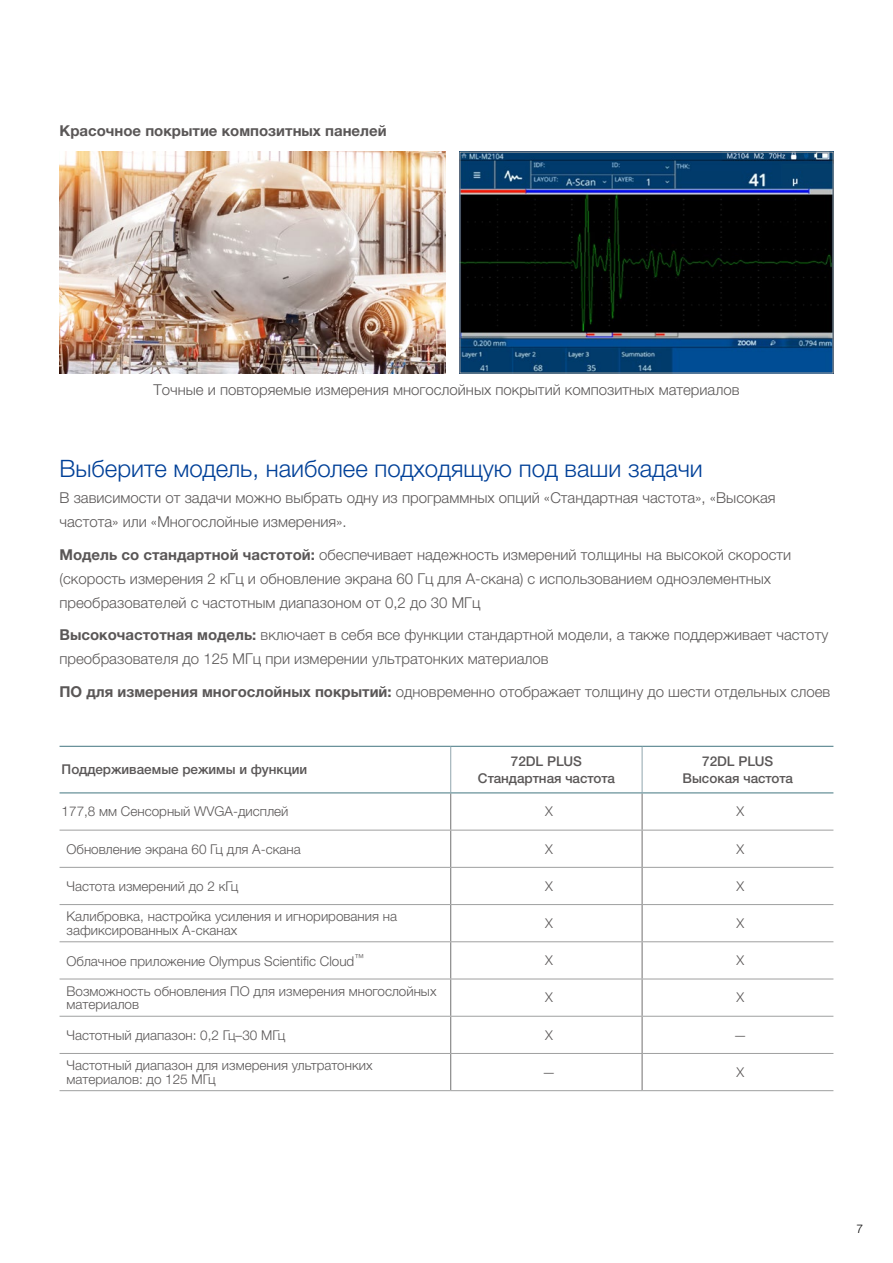
<style>
.page{position:relative;width:893px;height:1263px;background:#fff}
.page>*{position:absolute;margin:0;border:0;box-sizing:border-box;transform-origin:0 0}
.Title_1B{font:300 24px "Helvetica Neue LTW1 G";color:#004098}
.Text_001{font:300 15px/24px "Helvetica Neue LTW1 G";color:#5a5757}
.Text_001-2{font:700 15px "Helvetica Neue LTW1 G";color:#5a5757}
.t1{font:300 13.5px/13.5px "Helvetica Neue LTW1 G";color:#5a5757}
.t2{font:500 13.5px/16.2px "Helvetica Neue LTW1 G";color:#5a5757;text-align:center}
.t3{font:300 12px "Helvetica Neue LTW1 G";color:#000}
.s1{font-weight:700}
</style>
<div class="page">
<img style="left:462px;top:154px;width:369px;height:217px">
<div style="left:460px;top:152px;width:373px;height:221px;border:1px solid #9fa0a0"></div>
<img style="left:60px;top:152px;width:386px;height:221px">
<hr style="left:450px;top:793px;width:1px;height:37px;background:#727171">
<hr style="left:642px;top:793px;width:1px;height:37px;background:#727171">
<hr style="left:450px;top:830px;width:1px;height:37px;background:#727171">
<hr style="left:642px;top:830px;width:1px;height:37px;background:#727171">
<hr style="left:450px;top:868px;width:1px;height:36px;background:#727171">
<hr style="left:642px;top:868px;width:1px;height:36px;background:#727171">
<hr style="left:450px;top:905px;width:1px;height:36px;background:#727171">
<hr style="left:642px;top:905px;width:1px;height:36px;background:#727171">
<hr style="left:450px;top:942px;width:1px;height:37px;background:#727171">
<hr style="left:642px;top:942px;width:1px;height:37px;background:#727171">
<hr style="left:450px;top:979px;width:1px;height:37px;background:#727171">
<hr style="left:642px;top:979px;width:1px;height:37px;background:#727171">
<hr style="left:450px;top:1016px;width:1px;height:37px;background:#727171">
<hr style="left:642px;top:1016px;width:1px;height:37px;background:#727171">
<hr style="left:450px;top:1054px;width:1px;height:36px;background:#727171">
<hr style="left:642px;top:1054px;width:1px;height:36px;background:#727171">
<hr style="left:60px;top:830px;width:391px;height:1px;background:#9fa0a0">
<hr style="left:451px;top:830px;width:191px;height:1px;background:#9fa0a0">
<hr style="left:642px;top:830px;width:191px;height:1px;background:#9fa0a0">
<hr style="left:60px;top:867px;width:391px;height:1px;background:#9fa0a0">
<hr style="left:451px;top:867px;width:191px;height:1px;background:#9fa0a0">
<hr style="left:642px;top:867px;width:191px;height:1px;background:#9fa0a0">
<hr style="left:60px;top:904px;width:391px;height:1px;background:#9fa0a0">
<hr style="left:451px;top:904px;width:191px;height:1px;background:#9fa0a0">
<hr style="left:642px;top:904px;width:191px;height:1px;background:#9fa0a0">
<hr style="left:60px;top:941px;width:391px;height:1px;background:#9fa0a0">
<hr style="left:451px;top:941px;width:191px;height:1px;background:#9fa0a0">
<hr style="left:642px;top:941px;width:191px;height:1px;background:#9fa0a0">
<hr style="left:60px;top:979px;width:391px;height:1px;background:#9fa0a0">
<hr style="left:451px;top:979px;width:191px;height:1px;background:#9fa0a0">
<hr style="left:642px;top:979px;width:191px;height:1px;background:#9fa0a0">
<hr style="left:60px;top:1016px;width:391px;height:1px;background:#9fa0a0">
<hr style="left:451px;top:1016px;width:191px;height:1px;background:#9fa0a0">
<hr style="left:642px;top:1016px;width:191px;height:1px;background:#9fa0a0">
<hr style="left:60px;top:1053px;width:391px;height:1px;background:#9fa0a0">
<hr style="left:451px;top:1053px;width:191px;height:1px;background:#9fa0a0">
<hr style="left:642px;top:1053px;width:191px;height:1px;background:#9fa0a0">
<hr style="left:60px;top:1090px;width:391px;height:1px;background:#9fa0a0">
<hr style="left:451px;top:1090px;width:191px;height:1px;background:#9fa0a0">
<hr style="left:642px;top:1090px;width:191px;height:1px;background:#9fa0a0">
<hr style="left:450px;top:747px;width:1px;height:45px;background:#90a6ad">
<hr style="left:642px;top:747px;width:1px;height:45px;background:#90a6ad">
<hr style="left:60px;top:746px;width:391px;height:1px;background:#58858f">
<hr style="left:451px;top:746px;width:191px;height:1px;background:#58858f">
<hr style="left:642px;top:746px;width:191px;height:1px;background:#58858f">
<hr style="left:60px;top:792px;width:391px;height:1px;background:#58858f">
<hr style="left:451px;top:792px;width:191px;height:1px;background:#58858f">
<hr style="left:642px;top:792px;width:191px;height:1px;background:#58858f">
<p class="Text_001-2" style="left:60px;top:122px;width:329px">Красочное покрытие композитных панелей</p>
<p class="Text_001" style="left:153px;top:378px;width:588px">Точные и повторяемые измерения многослойных покрытий композитных материалов</p>
<p class="Title_1B" style="left:60px;top:454px;width:645px">Выберите модель, наиболее подходящую под ваши задачи</p>
<p class="Text_001" style="left:60px;top:486px;width:717px">В зависимости от задачи можно выбрать одну из программных опций «Стандартная частота», «Высокая частота» или «Многослойные измерения».</p>
<p class="Text_001" style="left:60px;top:542px;width:733px"><span class="s1">Модель со стандартной частотой:</span> обеспечивает надежность измерений толщины на высокой скорости (скорость измерения 2 кГц и обновление экрана 60 Гц для A-скана) с использованием одноэлементных преобразователей с частотным диапазоном от 0,2 до 30 МГц</p>
<p class="Text_001" style="left:60px;top:623px;width:770px"><span class="s1">Высокочастотная модель:</span> включает в себя все функции стандартной модели, а также поддерживает частоту преобразователя до 125 МГц при измерении ультратонких материалов</p>
<p class="Text_001" style="left:60px;top:679px;width:772px"><span class="s1">ПО для измерения многослойных покрытий:</span> одновременно отображает толщину до шести отдельных слоев</p>
<p class="t2" style="left:62px;top:761px;width:247px">Поддерживаемые режимы и функции</p>
<p class="t2" style="left:478px;top:753px;width:138px">72DL PLUS<br>Стандартная частота</p>
<p class="t2" style="left:683px;top:753px;width:112px">72DL PLUS<br>Высокая частота</p>
<p class="t1" style="left:62px;top:805px;width:228px">177,8 мм Сенсорный WVGA-дисплей</p>
<p class="t1" style="left:545px;top:805px;width:9px">X</p>
<p class="t1" style="left:736px;top:805px;width:9px">X</p>
<p class="t1" style="left:67px;top:842px;width:236px">Обновление экрана 60 Гц для A-скана</p>
<p class="t1" style="left:545px;top:842px;width:9px">X</p>
<p class="t1" style="left:736px;top:842px;width:9px">X</p>
<p class="t1" style="left:67px;top:879px;width:173px">Частота измерений до 2 кГц</p>
<p class="t1" style="left:545px;top:879px;width:9px">X</p>
<p class="t1" style="left:736px;top:879px;width:9px">X</p>
<p class="t1" style="left:67px;top:910px;width:332px">Калибровка, настройка усиления и игнорирования на зафиксированных А-сканах</p>
<p class="t1" style="left:545px;top:916px;width:9px">X</p>
<p class="t1" style="left:736px;top:916px;width:9px">X</p>
<p class="t1" style="left:67px;top:955px;width:299px">Облачное приложение Olympus Scientific Cloud<sup>™</sup></p>
<p class="t1" style="left:545px;top:953px;width:9px">X</p>
<p class="t1" style="left:736px;top:953px;width:9px">X</p>
<p class="t1" style="left:67px;top:984px;width:371px">Возможность обновления ПО для измерения многослойных материалов</p>
<p class="t1" style="left:545px;top:991px;width:9px">X</p>
<p class="t1" style="left:736px;top:991px;width:9px">X</p>
<p class="t1" style="left:67px;top:1028px;width:220px">Частотный диапазон: 0,2 Гц–30 МГц</p>
<p class="t1" style="left:545px;top:1028px;width:9px">X</p>
<p class="t1" style="left:733px;top:1028px;width:15px">—</p>
<p class="t1" style="left:67px;top:1058px;width:307px">Частотный диапазон для измерения ультратонких материалов: до 125 МГц</p>
<p class="t1" style="left:542px;top:1065px;width:15px">—</p>
<p class="t1" style="left:736px;top:1065px;width:9px">X</p>
<p class="t3" style="left:856px;top:1221px;width:8px">7</p>
</div>
